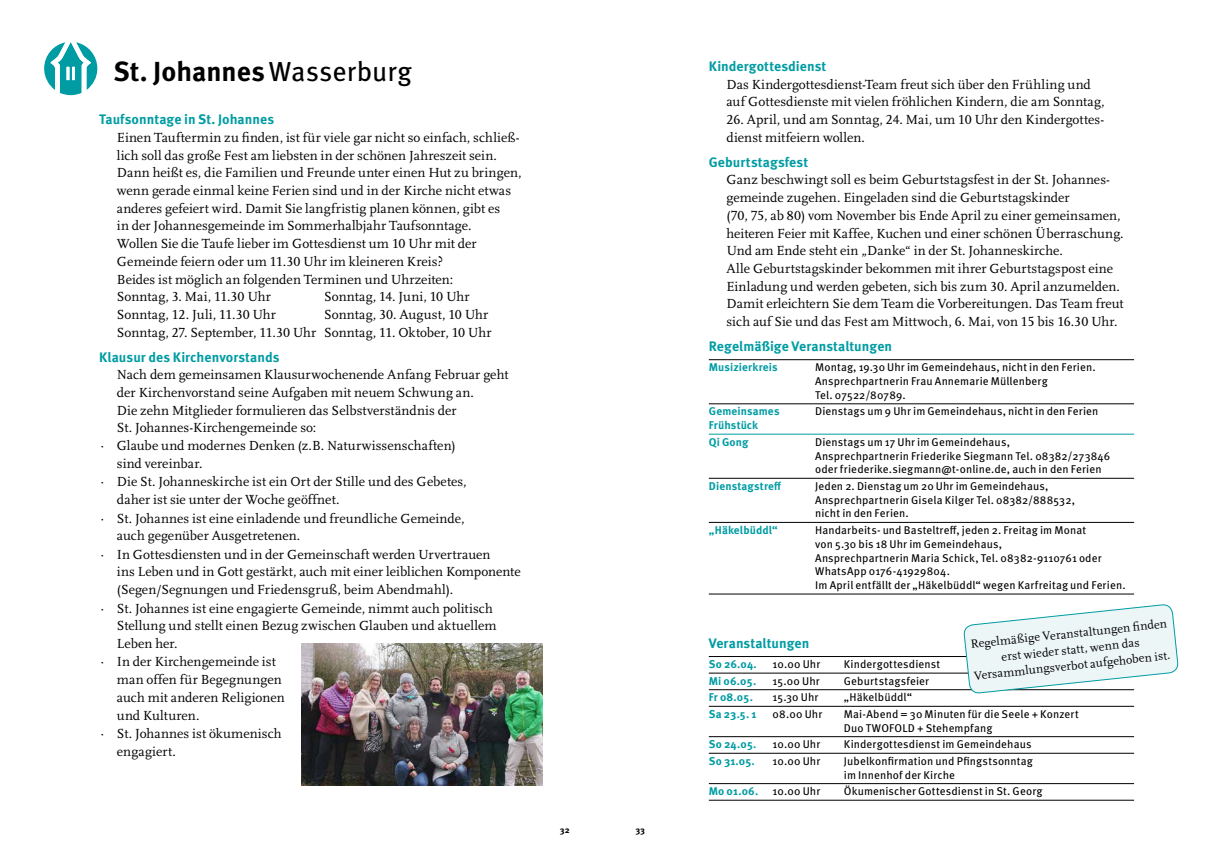
<style>
.page{position:relative;width:1205px;height:851px;background:#fff}
.page>*{position:absolute;margin:0;border:0;box-sizing:border-box;transform-origin:0 0}
.t1{font:700 27.5px "Meta Pro";color:#000}
.t2{font:13.75px/17.8px "Scala LF";letter-spacing:.005em;color:#000}
.t3{font:700 13.75px "Meta Pro";letter-spacing:.005em;color:#009ca3}
.t4{font:12.38px/16px "Scala LF";color:#000;text-align:center}
.t5{font:11.25px/13.8px "Meta Pro";letter-spacing:.01em;color:#000}
.t6{font:700 11.25px/16.6px "Meta Pro";letter-spacing:.015em;color:#009ca3}
.t7{font:700 8.75px "Meta Pro";color:#000}
.s1{font-weight:400}
</style>
<div class="page">
<svg style="left:44px;top:42px;width:53px;height:53px"></svg>
<hr style="left:709px;top:359px;width:425px;height:1px;background:#000">
<hr style="left:709px;top:403px;width:425px;height:1px;background:#000">
<hr style="left:709px;top:434px;width:425px;height:1px;background:#009ca3">
<hr style="left:709px;top:478px;width:425px;height:1px;background:#000">
<hr style="left:709px;top:522px;width:425px;height:1px;background:#000">
<hr style="left:709px;top:593px;width:425px;height:1px;background:#000">
<hr style="left:709px;top:656px;width:425px;height:1px;background:#000">
<hr style="left:709px;top:672px;width:425px;height:1px;background:#000">
<hr style="left:709px;top:689px;width:425px;height:1px;background:#000">
<hr style="left:709px;top:706px;width:425px;height:1px;background:#000">
<hr style="left:709px;top:736px;width:425px;height:1px;background:#000">
<hr style="left:709px;top:753px;width:425px;height:1px;background:#000">
<hr style="left:709px;top:783px;width:425px;height:1px;background:#000">
<hr style="left:709px;top:799px;width:425px;height:1px;background:#000">
<img style="left:301px;top:643px;width:241px;height:142px">
<svg style="left:963px;top:604px;width:215px;height:90px"></svg>
<h1 class="t1" style="left:113px;top:54px;width:300px">St. Johannes <span class="s1">Wasserburg</span></h1>
<p class="t3" style="left:709px;top:57px;width:119px">Kindergottesdienst</p>
<p class="t2" style="left:726px;top:75px;width:380px">Das Kindergottesdienst-Team freut sich über den Frühling und auf Gottesdienste mit vielen fröhlichen Kindern, die am Sonntag,</p>
<p class="t2" style="left:726px;top:111px;width:379px">26. April, und am Sonntag, 24. Mai, um 10 Uhr den Kindergottes&shy;dienst mitfeiern wollen.</p>
<p class="t3" style="left:709px;top:153px;width:101px">Geburtstagsfest</p>
<p class="t2" style="left:726px;top:171px;width:399px">Ganz beschwingt soll es beim Geburtstagsfest in der St. Johannes&shy;gemeinde zugehen. Eingeladen sind die Geburtstagskinder<br>(70, 75, ab 80) vom November bis Ende April zu einer gemeinsamen, heiteren Feier mit Kaffee, Kuchen und einer schönen Überraschung.<br>Und am Ende steht ein „Danke“ in der St. Johanneskirche.<br>Alle Geburtstagskinder bekommen mit ihrer Geburtstagspost eine Einladung und werden gebeten, sich bis zum 30. April anzumelden.<br>Damit erleichtern Sie dem Team die Vorbereitungen. Das Team freut sich auf Sie und das Fest am Mittwoch, 6. Mai, von 15 bis 16.30 Uhr.</p>
<p class="t3" style="left:709px;top:337px;width:185px">Regelmäßige Veranstaltungen</p>
<p class="t6" style="left:709px;top:359px;width:70px">Musizierkreis</p>
<p class="t5" style="left:815px;top:361px;width:282px">Montag, 19.30 Uhr im Gemeindehaus, nicht in den Ferien.<br>Ansprechpartnerin Frau Annemarie Müllenberg<br>Tel. 07522/80789.</p>
<p class="t6" style="left:709px;top:403px;width:72px">Gemeinsames</p>
<p class="t5" style="left:815px;top:405px;width:285px">Dienstags um 9 Uhr im Gemeindehaus, nicht in den Ferien</p>
<p class="t6" style="left:709px;top:417px;width:51px">Frühstück<br>Qi Gong</p>
<p class="t3" style="left:99px;top:111px;width:176px">Taufsonntage in St. Johannes</p>
<p class="t2" style="left:117px;top:129px;width:406px">Einen Tauftermin zu finden, ist für viele gar nicht so einfach, schließ&shy;lich soll das große Fest am liebsten in der schönen Jahreszeit sein.<br>Dann heißt es, die Familien und Freunde unter einen Hut zu bringen, wenn gerade einmal keine Ferien sind und in der Kirche nicht etwas anderes gefeiert wird. Damit Sie langfristig planen können, gibt es<br>in der Johannesgemeinde im Sommerhalbjahr Taufsonntage.<br>Wollen Sie die Taufe lieber im Gottesdienst um 10 Uhr mit der Gemeinde feiern oder um 11.30 Uhr im kleineren Kreis?<br>Beides ist möglich an folgenden Terminen und Uhrzeiten:<br>Sonntag, 3. Mai, 11.30 Uhr</p>
<p class="t2" style="left:324px;top:288px;width:147px">Sonntag, 14. Juni, 10 Uhr</p>
<p class="t2" style="left:117px;top:306px;width:376px;text-align:right">Sonntag, 30. August, 10 Uhr<br>Sonntag, 27. September, 11.30 Uhr Sonntag, 11. Oktober, 10 Uhr</p>
<p class="t3" style="left:99px;top:348px;width:182px">Klausur des Kirchenvorstands</p>
<p class="t2" style="left:117px;top:366px;width:393px">Nach dem gemeinsamen Klausurwochenende Anfang Februar geht</p>
<p class="t2" style="left:117px;top:384px;width:358px">der Kirchenvorstand seine Aufgaben mit neuem Schwung an.</p>
<p class="t2" style="left:117px;top:401px;width:341px">Die zehn Mitglieder formulieren das Selbstverständnis der</p>
<p class="t2" style="left:117px;top:419px;width:201px">St. Johannes-Kirchengemeinde so:</p>
<p class="t2" style="left:99px;top:437px;width:358px">· Glaube und modernes Denken (z.B. Naturwissenschaften)</p>
<p class="t2" style="left:117px;top:455px;width:87px">sind vereinbar.</p>
<p class="t2" style="left:99px;top:473px;width:369px">· Die St. Johanneskirche ist ein Ort der Stille und des Gebetes,</p>
<p class="t2" style="left:117px;top:491px;width:224px">daher ist sie unter der Woche geöffnet.</p>
<p class="t2" style="left:99px;top:509px;width:367px">· St. Johannes ist eine einladende und freundliche Gemeinde,</p>
<p class="t2" style="left:117px;top:527px;width:185px">auch gegenüber Ausgetretenen.</p>
<p class="t2" style="left:99px;top:545px;width:393px">· In Gottesdiensten und in der Gemeinschaft werden Urvertrauen</p>
<p class="t2" style="left:117px;top:563px;width:405px">ins Leben und in Gott gestärkt, auch mit einer leiblichen Komponente</p>
<p class="t2" style="left:117px;top:581px;width:338px">(Segen/Segnungen und Friedensgruß, beim Abendmahl).</p>
<p class="t2" style="left:99px;top:599px;width:395px">· St. Johannes ist eine engagierte Gemeinde, nimmt auch politisch</p>
<p class="t2" style="left:117px;top:617px;width:381px">Stellung und stellt einen Bezug zwischen Glauben und aktuellem</p>
<p class="t2" style="left:117px;top:634px;width:62px">Leben her.</p>
<p class="t2" style="left:99px;top:653px;width:178px">· In der Kirchengemeinde ist</p>
<p class="t2" style="left:117px;top:671px;width:166px">man offen für Begegnungen</p>
<p class="t2" style="left:117px;top:688px;width:169px">auch mit anderen Religionen</p>
<p class="t2" style="left:117px;top:706px;width:84px">und Kulturen.</p>
<p class="t2" style="left:99px;top:724px;width:184px">· St. Johannes ist ökumenisch</p>
<p class="t2" style="left:117px;top:742px;width:60px">engagiert.</p>
<p class="t2" style="left:117px;top:306px;width:161px">Sonntag, 12. Juli, 11.30 Uhr</p>
<p class="t5" style="left:815px;top:435px;width:297px">Dienstags um 17 Uhr im Gemeindehaus,<br>Ansprechpartnerin Friederike Siegmann Tel. 08382/273846 oder friederike.siegmann@t-online.de, auch in den Ferien</p>
<p class="t6" style="left:709px;top:478px;width:74px">Dienstagstreff</p>
<p class="t5" style="left:815px;top:479px;width:261px">Jeden 2. Dienstag um 20 Uhr im Gemeindehaus,<br>Ansprechpartnerin Gisela Kilger Tel. 08382/888532, nicht in den Ferien.</p>
<p class="t6" style="left:709px;top:522px;width:70px">„Häkelbüddl“</p>
<p class="t5" style="left:815px;top:523px;width:312px">Handarbeits- und Basteltreff, jeden 2. Freitag im Monat<br>von 5.30 bis 18 Uhr im Gemeindehaus,<br>Ansprechpartnerin Maria Schick, Tel. 08382-9110761 oder WhatsApp 0176-41929804.<br>Im April entfällt der „Häkelbüddl“ wegen Karfreitag und Ferien.</p>
<p class="t4" style="left:970px;top:636px;width:199px;rotate:-6deg">Regelmäßige Veranstaltungen fi nden erst wieder statt, wenn das<br>Versammlungsverbot aufgehoben ist.</p>
<p class="t3" style="left:709px;top:634px;width:102px">Veranstaltungen</p>
<p class="t6" style="left:709px;top:656px;width:50px">So 26.04.</p>
<p class="t5" style="left:772px;top:657px;width:49px">10.00 Uhr</p>
<p class="t5" style="left:844px;top:657px;width:98px">Kindergottesdienst</p>
<p class="t6" style="left:709px;top:672px;width:49px">Mi 06.05.</p>
<p class="t5" style="left:772px;top:674px;width:49px">15.00 Uhr</p>
<p class="t5" style="left:844px;top:674px;width:87px">Geburtstagsfeier</p>
<p class="t6" style="left:709px;top:689px;width:46px">Fr 08.05.</p>
<p class="t5" style="left:772px;top:690px;width:47px">15.30 Uhr</p>
<p class="t5" style="left:844px;top:690px;width:70px">„Häkelbüddl“</p>
<p class="t6" style="left:709px;top:706px;width:49px">Sa 23.5. 1</p>
<p class="t5" style="left:772px;top:707px;width:51px">08.00 Uhr</p>
<p class="t5" style="left:844px;top:707px;width:236px">Mai-Abend = 30 Minuten für die Seele + Konzert<br>Duo TWOFOLD + Stehempfang</p>
<p class="t6" style="left:709px;top:736px;width:49px">So 24.05.</p>
<p class="t5" style="left:772px;top:737px;width:49px">10.00 Uhr</p>
<p class="t5" style="left:844px;top:737px;width:189px">Kindergottesdienst im Gemeindehaus</p>
<p class="t6" style="left:709px;top:753px;width:48px">So 31.05.</p>
<p class="t5" style="left:772px;top:754px;width:49px">10.00 Uhr</p>
<p class="t5" style="left:844px;top:754px;width:191px">Jubelkonfirmation und Pfingstsonntag im Innenhof der Kirche</p>
<p class="t6" style="left:709px;top:783px;width:51px">Mo 01.06.</p>
<p class="t5" style="left:772px;top:784px;width:49px">10.00 Uhr</p>
<p class="t5" style="left:844px;top:784px;width:200px">Ökumenischer Gottesdienst in St. Georg</p>
<p class="t7" style="left:560px;top:824px;width:11px">32</p>
<p class="t7" style="left:635px;top:824px;width:11px">33</p>
</div>
